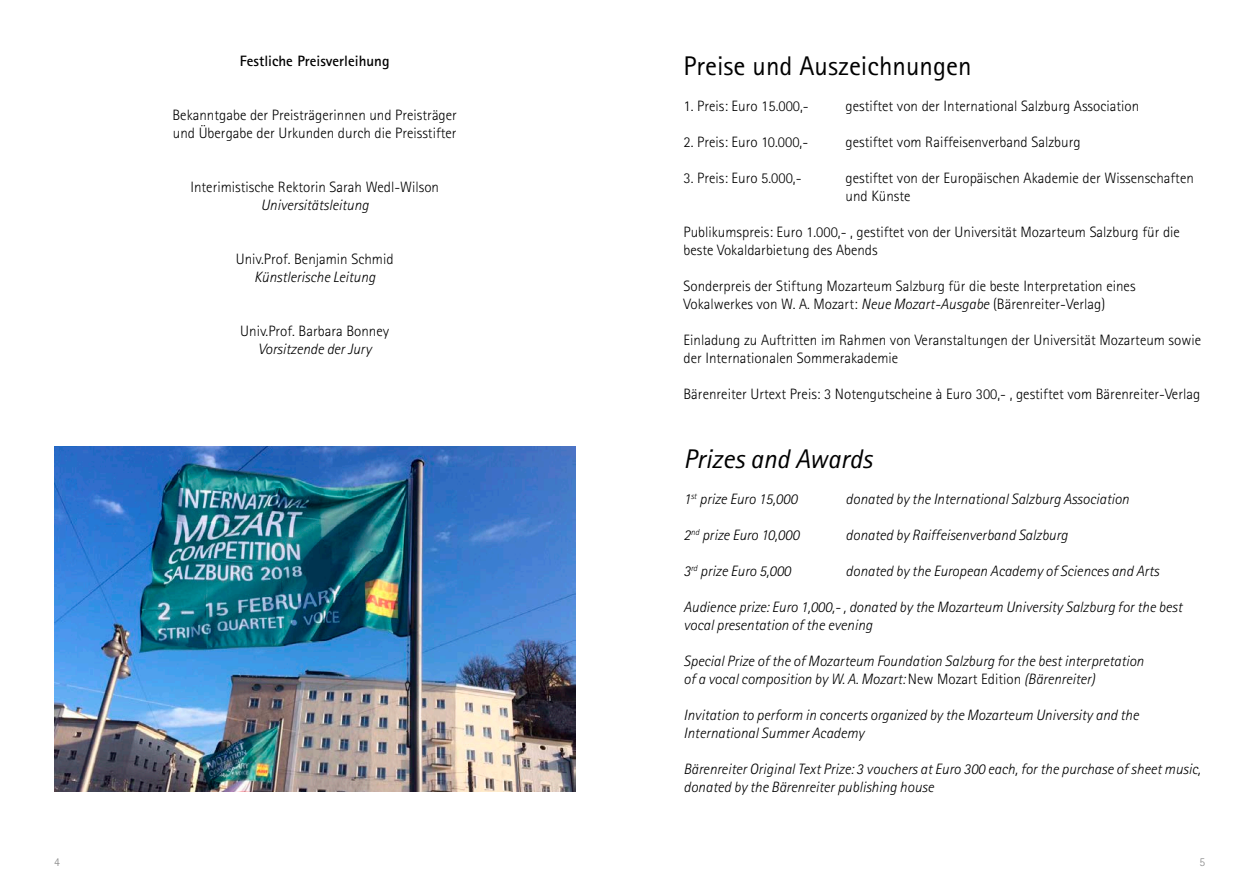
<style>
.page{position:relative;width:1259px;height:893px;background:#fff}
.page>*{position:absolute;margin:0;border:0;box-sizing:border-box;transform-origin:0 0}
.t1{font:27px "Rotis Sans Serif";color:#000}
.t2{font:italic 27px "Rotis Sans Serif";color:#000}
.t3{font:300 15px/18px "Rotis Sans Serif";color:#000}
.t4{font:italic 300 15px/18px "Rotis Sans Serif";color:#000}
.t5{font:700 15px "Rotis Sans Serif";color:#000}
.t6{font:300 12px "Rotis Sans Serif";color:#868686}
.s1{font-style:italic}
.s2{font-style:normal}
</style>
<div class="page">
<img style="left:54px;top:446px;width:521px;height:346px">
<p class="t5" style="left:240px;top:51px;width:151px">Festliche Preisverleihung</p>
<p class="t3" style="left:172px;top:106px;width:286px">Bekanntgabe der Preisträgerinnen und Preisträger</p>
<p class="t3" style="left:173px;top:124px;width:285px">und Übergabe der Urkunden durch die Preisstifter</p>
<p class="t3" style="left:190px;top:178px;width:250px">Interimistische Rektorin Sarah Wedl-Wilson</p>
<p class="t4" style="left:261px;top:196px;width:110px">Universitätsleitung</p>
<p class="t3" style="left:236px;top:250px;width:159px">Univ.Prof. Benjamin Schmid</p>
<p class="t4" style="left:254px;top:268px;width:123px">Künstlerische Leitung</p>
<p class="t3" style="left:240px;top:322px;width:150px">Univ.Prof. Barbara Bonney</p>
<p class="t4" style="left:258px;top:340px;width:115px">Vorsitzende der Jury</p>
<p class="t1" style="left:683px;top:50px;width:289px">Preise und Auszeichnungen</p>
<p class="t3" style="left:683px;top:97px;width:127px">1. Preis: Euro 15.000,-</p>
<p class="t3" style="left:845px;top:97px;width:295px">gestiftet von der International Salzburg Association</p>
<p class="t3" style="left:683px;top:133px;width:126px">2. Preis: Euro 10.000,-</p>
<p class="t3" style="left:845px;top:133px;width:236px">gestiftet vom Raiffeisenverband Salzburg</p>
<p class="t3" style="left:683px;top:169px;width:120px">3. Preis: Euro 5.000,-</p>
<p class="t3" style="left:845px;top:169px;width:350px">gestiftet von der Europäischen Akademie der Wissenschaften</p>
<p class="t3" style="left:845px;top:187px;width:66px">und Künste</p>
<p class="t3" style="left:683px;top:223px;width:498px">Publikumspreis: Euro 1.000,- , gestiftet von der Universität Mozarteum Salzburg für die beste Vokaldarbietung des Abends</p>
<p class="t3" style="left:683px;top:277px;width:453px">Sonderpreis der Stiftung Mozarteum Salzburg für die beste Interpretation eines</p>
<p class="t3" style="left:683px;top:295px;width:423px">Vokalwerkes von W. A. Mozart: <span class="s1">Neue Mozart-Ausgabe</span> (Bärenreiter-Verlag)</p>
<p class="t3" style="left:683px;top:331px;width:519px">Einladung zu Auftritten im Rahmen von Veranstaltungen der Universität Mozarteum sowie der Internationalen Sommerakademie</p>
<p class="t3" style="left:683px;top:385px;width:518px">Bärenreiter Urtext Preis: 3 Notengutscheine à Euro 300,- , gestiftet vom Bärenreiter-Verlag</p>
<p class="t2" style="left:683px;top:443px;width:190px">Prizes and Awards</p>
<p class="t4" style="left:683px;top:490px;width:115px">1<sup>st</sup> prize Euro 15,000</p>
<p class="t4" style="left:845px;top:490px;width:285px">donated by the International Salzburg Association</p>
<p class="t4" style="left:683px;top:526px;width:117px">2<sup>nd</sup> prize Euro 10,000</p>
<p class="t4" style="left:845px;top:526px;width:224px">donated by Raiffeisenverband Salzburg</p>
<p class="t4" style="left:683px;top:562px;width:109px">3<sup>rd</sup> prize Euro 5,000</p>
<p class="t4" style="left:845px;top:562px;width:315px">donated by the European Academy of Sciences and Arts</p>
<p class="t4" style="left:683px;top:598px;width:500px">Audience prize: Euro 1,000,- , donated by the Mozarteum University Salzburg for the best vocal presentation of the evening</p>
<p class="t4" style="left:683px;top:652px;width:462px">Special Prize of the of Mozarteum Foundation Salzburg for the best interpretation</p>
<p class="t4" style="left:683px;top:670px;width:413px">of a vocal composition by W. A. Mozart: <span class="s2">New Mozart Edition</span> (Bärenreiter)</p>
<p class="t4" style="left:683px;top:706px;width:457px">Invitation to perform in concerts organized by the Mozarteum University and the<br>International Summer Academy</p>
<p class="t4" style="left:683px;top:760px;width:518px">Bärenreiter Original Text Prize: 3 vouchers at Euro 300 each, for the purchase of sheet music, donated by the Bärenreiter publishing house</p>
<p class="t6" style="left:54px;top:855px;width:7px">4</p>
<p class="t6" style="left:1199px;top:855px;width:7px">5</p>
</div>
